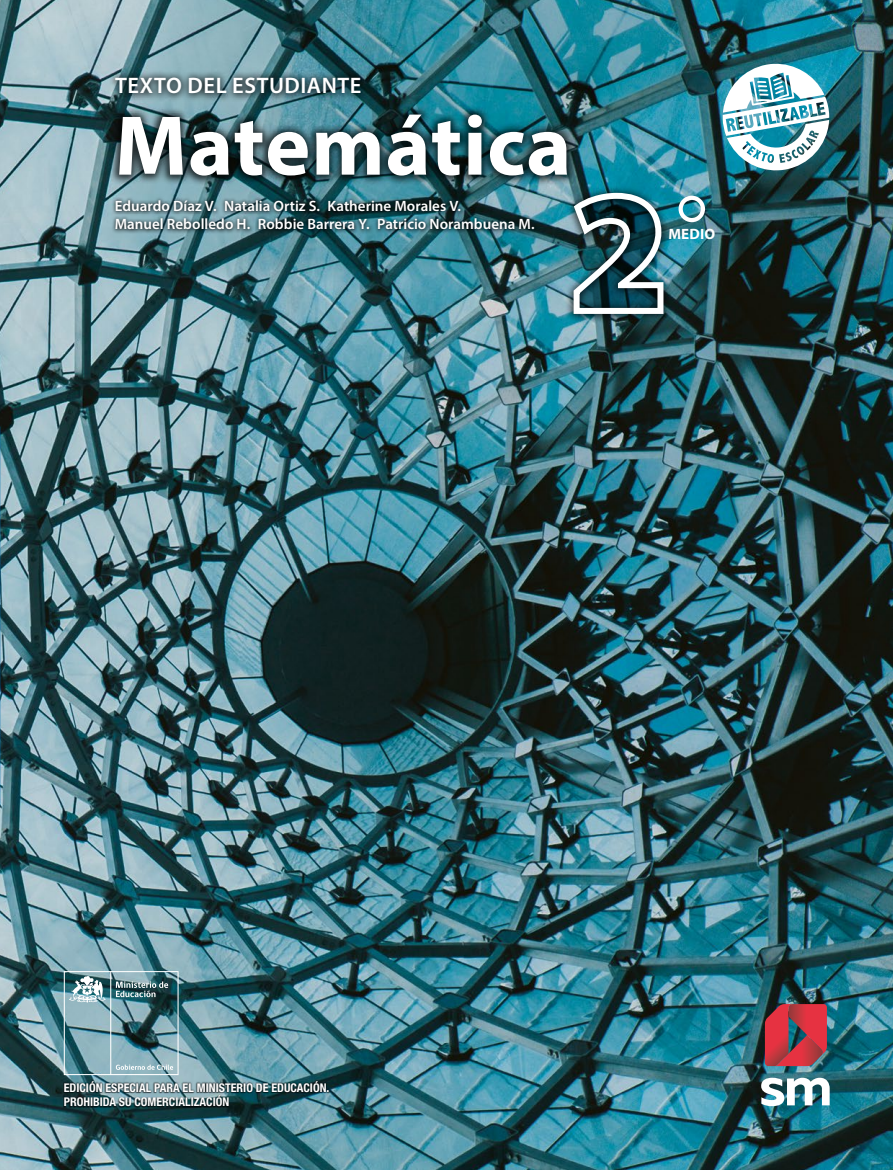
<style>
.page{position:relative;width:893px;height:1170px;background:#fff}
.page>*{position:absolute;margin:0;border:0;box-sizing:border-box;transform-origin:0 0}
.t1{font:700 85.5px "Myriad Pro";letter-spacing:.005em;color:#fff}
.t2{font:600 22.5px "Myriad Pro";letter-spacing:.025em;color:#fff}
.t3{font:600 15px/18px "Myriad Pro";color:#fff}
.t4{font:700 15px "Myriad Pro";letter-spacing:.01em;color:#fff}
.t5{font:700 condensed 12px/14.4px "Helvetica Neue LT Std";color:#fff}
</style>
<div class="page">
<img style="left:0;top:0;width:893px;height:1169px">
<img style="left:64px;top:971px;width:115px;height:103px">
<div style="left:63px;top:1079px;width:268px;height:28px;background:#000;opacity:.75"></div>
<div style="left:565px;top:184px;width:108px;height:139px;background:#000;opacity:.75"></div>
<img style="left:568px;top:190px;width:98px;height:127px">
<div style="left:678px;top:196px;width:27px;height:26px;border:4px solid #fff;border-radius:50%"></div>
<img style="left:723px;top:63px;width:106px;height:108px">
<div style="left:109px;top:104px;width:468px;height:82px;background:#000;opacity:.75"></div>
<div style="left:108px;top:70px;width:261px;height:32px;background:#000;opacity:.75"></div>
<div style="left:111px;top:196px;width:427px;height:37px;background:#000;opacity:.75"></div>
<svg style="left:761px;top:1077px;width:69px;height:29px"></svg>
<svg style="left:765px;top:1003px;width:62px;height:62px;background:#b53945"></svg>
<h2 class="t2" style="left:115px;top:72px;width:248px">TEXTO DEL ESTUDIANTE</h2>
<h1 class="t1" style="left:115px;top:90px;width:458px">Matemática</h1>
<p class="t3" style="left:115px;top:197px;width:421px">Eduardo Díaz V. Natalia Ortiz S. Katherine Morales V.<br>Manuel Rebolledo H. Robbie Barrera Y. Patricio Norambuena M.</p>
<p class="t4" style="left:668px;top:224px;width:48px">MEDIO</p>
<p class="t5" style="left:64px;top:1079px;width:267px">EDICIÓN ESPECIAL PARA EL MINISTERIO DE EDUCACIÓN.<br>PROHIBIDA SU COMERCIALIZACIÓN</p>
</div>
